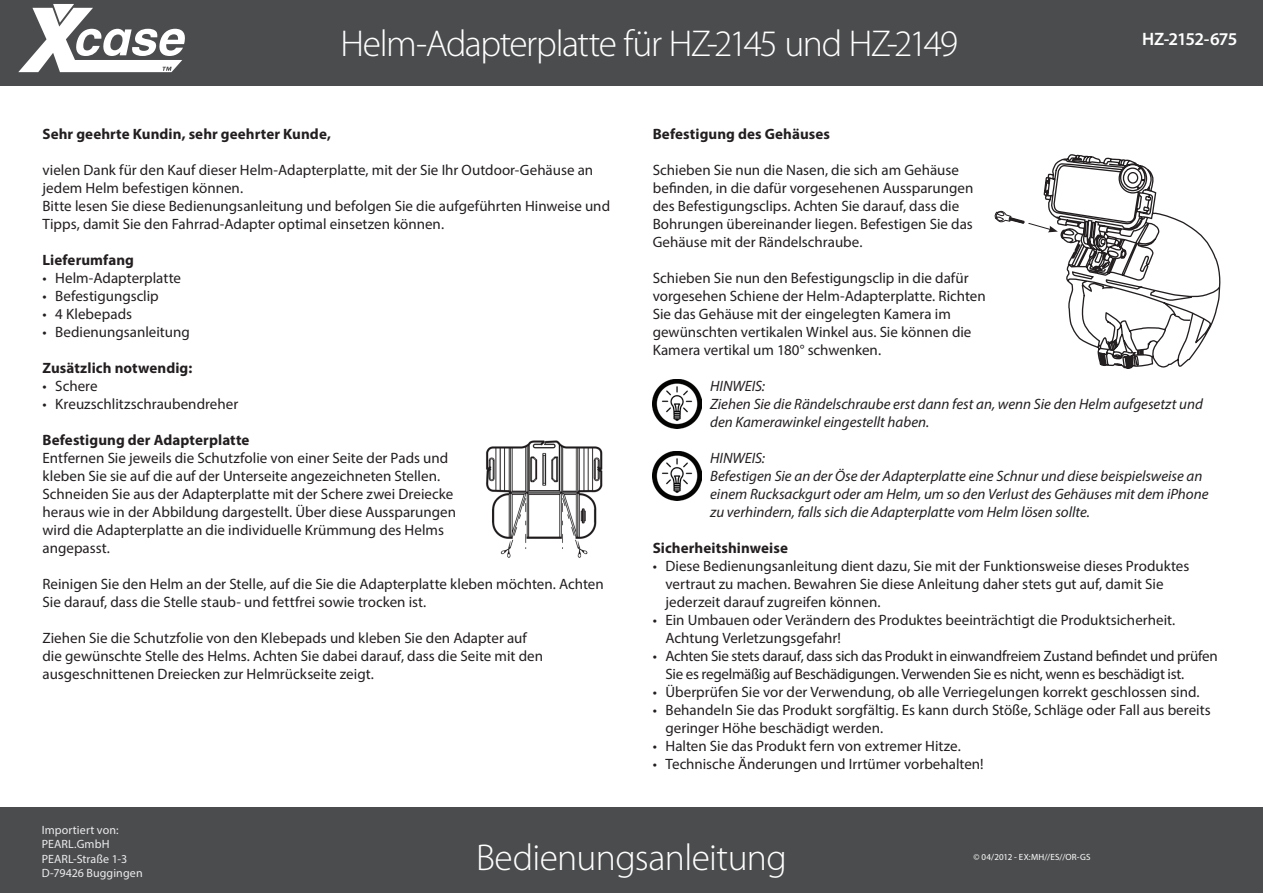
<style>
.page{position:relative;width:1263px;height:893px;background:#fff}
.page>*{position:absolute;margin:0;border:0;box-sizing:border-box;transform-origin:0 0}
.t1{font:300 37.5px "Myriad Pro";letter-spacing:-.03em;color:#fff}
.t2{font:600 18px "Myriad Pro";letter-spacing:-.04em;color:#fff}
.t3{font:15px/18px "Myriad Pro";color:#231f20}
.t4{font:italic 15px/18px "Myriad Pro";color:#231f20}
.t5{font:15px/18px "Myriad Pro";letter-spacing:-.02em;color:#231f20}
.t6{font:700 15px "Myriad Pro";letter-spacing:.005em;color:#231f20}
.t7{font:12px/14.4px "Myriad Pro";letter-spacing:.01em;color:#ececee}
.t8{font:9px "Myriad Pro";letter-spacing:.02em;color:#fff}
</style>
<div class="page">
<div style="left:0;top:0;width:1263px;height:85px;background:#4b4c4d"></div>
<div style="left:0;top:808px;width:1263px;height:85px;background:#4b4c4d"></div>
<svg style="left:18px;top:4px;width:167px;height:68px"></svg>
<img style="left:653px;top:379px;width:49px;height:49px">
<img style="left:486px;top:440px;width:117px;height:118px">
<svg style="left:994px;top:154px;width:227px;height:215px"></svg>
<img style="left:653px;top:451px;width:49px;height:49px">
<h1 class="t1" style="left:340px;top:23px;width:619px">Helm-Adapterplatte für HZ-2145 und HZ-2149</h1>
<p class="t2" style="left:1142px;top:28px;width:97px">HZ-2152-675</p>
<p class="t6" style="left:43px;top:124px;width:290px">Sehr geehrte Kundin, sehr geehrter Kunde,</p>
<p class="t3" style="left:43px;top:161px;width:569px">vielen Dank für den Kauf dieser Helm-Adapterplatte, mit der Sie Ihr Outdoor-Gehäuse an jedem Helm befestigen können.<br>Bitte lesen Sie diese Bedienungsanleitung und befolgen Sie die aufgeführten Hinweise und Tipps, damit Sie den Fahrrad-Adapter optimal einsetzen können.</p>
<p class="t6" style="left:43px;top:250px;width:93px">Lieferumfang</p>
<p class="t3" style="left:43px;top:269px;width:140px">• Helm-Adapterplatte</p>
<p class="t3" style="left:43px;top:287px;width:118px">• Befestigungsclip</p>
<p class="t3" style="left:43px;top:305px;width:91px">• 4 Klebepads</p>
<p class="t3" style="left:43px;top:323px;width:149px">• Bedienungsanleitung</p>
<p class="t6" style="left:43px;top:358px;width:151px">Zusätzlich notwendig:</p>
<p class="t3" style="left:43px;top:377px;width:57px">• Schere</p>
<p class="t3" style="left:43px;top:395px;width:197px">• Kreuzschlitzschraubendreher</p>
<p class="t6" style="left:43px;top:430px;width:209px">Befestigung der Adapterplatte</p>
<p class="t3" style="left:43px;top:449px;width:415px">Entfernen Sie jeweils die Schutzfolie von einer Seite der Pads und kleben Sie sie auf die auf der Unterseite angezeichneten Stellen.<br>Schneiden Sie aus der Adapterplatte mit der Schere zwei Dreiecke heraus wie in der Abbildung dargestellt. Über diese Aussparungen wird die Adapterplatte an die individuelle Krümmung des Helms angepasst.</p>
<p class="t3" style="left:43px;top:575px;width:563px">Reinigen Sie den Helm an der Stelle, auf die Sie die Adapterplatte kleben möchten. Achten<br>Sie darauf, dass die Stelle staub- und fettfrei sowie trocken ist.</p>
<p class="t3" style="left:43px;top:629px;width:502px">Ziehen Sie die Schutzfolie von den Klebepads und kleben Sie den Adapter auf die gewünschte Stelle des Helms. Achten Sie dabei darauf, dass die Seite mit den ausgeschnittenen Dreiecken zur Helmrückseite zeigt.</p>
<p class="t6" style="left:653px;top:124px;width:179px">Befestigung des Gehäuses</p>
<p class="t3" style="left:653px;top:161px;width:322px">Schieben Sie nun die Nasen, die sich am Gehäuse befinden, in die dafür vorgesehenen Aussparungen des Befestigungsclips. Achten Sie darauf, dass die Bohrungen übereinander liegen. Befestigen Sie das Gehäuse mit der Rändelschraube.</p>
<p class="t3" style="left:653px;top:269px;width:334px">Schieben Sie nun den Befestigungsclip in die dafür vorgesehen Schiene der Helm-Adapterplatte. Richten Sie das Gehäuse mit der eingelegten Kamera im gewünschten vertikalen Winkel aus. Sie können die Kamera vertikal um 180° schwenken.</p>
<p class="t4" style="left:710px;top:377px;width:494px">HINWEIS:<br>Ziehen Sie die Rändelschraube erst dann fest an, wenn Sie den Helm aufgesetzt und den Kamerawinkel eingestellt haben.</p>
<p class="t4" style="left:710px;top:449px;width:500px">HINWEIS:<br>Befestigen Sie an der Öse der Adapterplatte eine Schnur und diese beispielsweise an einem Rucksackgurt oder am Helm, um so den Verlust des Gehäuses mit dem iPhone zu verhindern, falls sich die Adapterplatte vom Helm lösen sollte.</p>
<p class="t6" style="left:653px;top:538px;width:137px">Sicherheitshinweise</p>
<p class="t3" style="left:665px;top:557px;width:525px;text-indent:-13px">• Diese Bedienungsanleitung dient dazu, Sie mit der Funktionsweise dieses Produktes vertraut zu machen. Bewahren Sie diese Anleitung daher stets gut auf, damit Sie jederzeit darauf zugreifen können.</p>
<p class="t3" style="left:665px;top:611px;width:511px;text-indent:-13px">• Ein Umbauen oder Verändern des Produktes beeinträchtigt die Produktsicherheit.<br>Achtung Verletzungsgefahr!</p>
<p class="t5" style="left:665px;top:647px;width:554px;text-indent:-13px">• Achten Sie stets darauf, dass sich das Produkt in einwandfreiem Zustand befindet und prüfen<br>Sie es regelmäßig auf Beschädigungen. Verwenden Sie es nicht, wenn es beschädigt ist.</p>
<p class="t3" style="left:653px;top:683px;width:548px">• Überprüfen Sie vor der Verwendung, ob alle Verriegelungen korrekt geschlossen sind.</p>
<p class="t3" style="left:665px;top:701px;width:547px;text-indent:-13px">• Behandeln Sie das Produkt sorgfältig. Es kann durch Stöße, Schläge oder Fall aus bereits geringer Höhe beschädigt werden.</p>
<p class="t3" style="left:653px;top:737px;width:310px">• Halten Sie das Produkt fern von extremer Hitze.</p>
<p class="t3" style="left:653px;top:755px;width:332px">• Technische Änderungen und Irrtümer vorbehalten!</p>
<p class="t7" style="left:42px;top:822px;width:102px">Importiert von:<br>PEARL.GmbH<br>PEARL-Straße 1-3<br>D-79426 Buggingen</p>
<h1 class="t1" style="left:476px;top:837px;width:312px">Bedienungsanleitung</h1>
<p class="t8" style="left:974px;top:852px;width:118px">© 04/2012 - EX:MH//ES//OR-GS</p>
</div>
